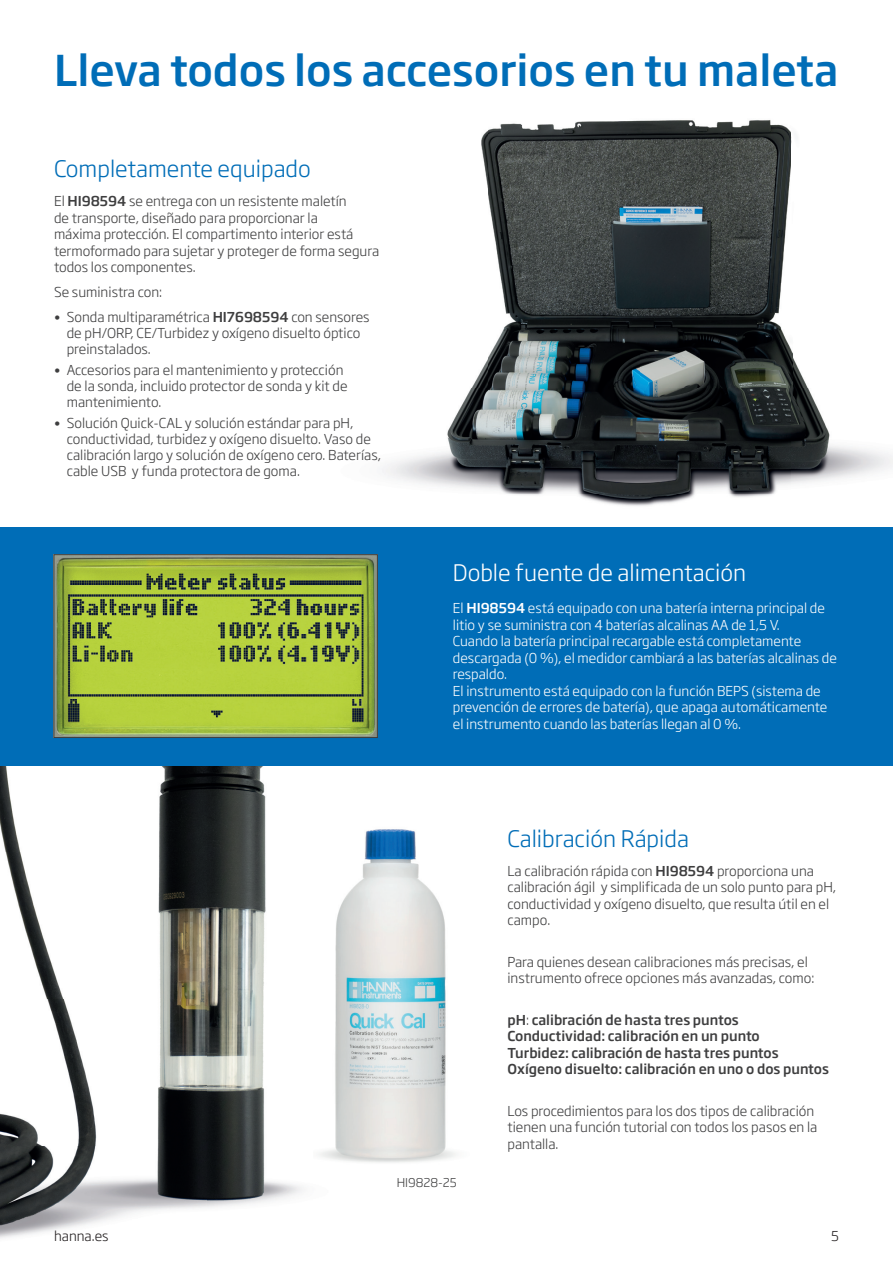
<style>
.page{position:relative;width:893px;height:1263px;background:#fff}
.page>*{position:absolute;margin:0;border:0;box-sizing:border-box;transform-origin:0 0}
.t1{font:500 42px "Soho Gothic Pro";color:#006db7}
.t2{font:300 22.5px "Soho Gothic Pro";color:#006db7}
.t3{font:300 22.5px "Soho Gothic Pro";color:#fff}
.t4{font:300 13.5px/16.5px "Soho Gothic Pro";color:#3e3e3f}
.t5{font:300 13.5px/16.5px "Soho Gothic Pro";color:#fff}
.t6{font:500 13.5px/16.5px "Soho Gothic Pro";color:#3e3e3f}
.t7{font:300 13.5px "Soho Gothic Pro";color:#231f20}
.t8{font:300 12px "Soho Gothic Pro";color:#3e3e3f}
.s1{font-weight:500}
.s2{font-weight:400;font-size:12px}
.s3{font-weight:300}
</style>
<div class="page">
<img style="left:382px;top:120px;width:511px;height:386px">
<img style="left:0;top:765px;width:361px;height:474px">
<img style="left:314px;top:774px;width:142px;height:408px">
<div style="left:0;top:527px;width:893px;height:238px;background:#006db7"></div>
<img style="left:56px;top:556px;width:320px;height:180px">
<div style="left:54px;top:554px;width:324px;height:184px;border:1px solid #3e3e3f"></div>
<h1 class="t1" style="left:54px;top:37px;width:786px">Lleva todos los accesorios en tu maleta</h1>
<h2 class="t2" style="left:54px;top:151px;width:258px">Completamente equipado</h2>
<p class="t4" style="left:54px;top:192px;width:327px">El <span class="s1">HI98594</span> se entrega con un resistente maletín<br>de transporte, diseñado para proporcionar la<br>máxima protección. El compartimento interior está termoformado para sujetar y proteger de forma segura todos los componentes.</p>
<p class="t4" style="left:54px;top:283px;width:110px">Se suministra con:</p>
<p class="t4" style="left:67px;top:308px;width:304px;text-indent:-13px"><span class="s2">•</span> Sonda multiparamétrica <span class="s1">HI7698594</span> con sensores de pH/ORP, CE/Turbidez y oxígeno disuelto óptico preinstalados.</p>
<p class="t4" style="left:67px;top:361px;width:282px;text-indent:-13px"><span class="s2">•</span> Accesorios para el mantenimiento y protección de la sonda, incluido protector de sonda y kit de mantenimiento.</p>
<p class="t4" style="left:67px;top:414px;width:316px;text-indent:-13px"><span class="s2">•</span> Solución Quick-CAL y solución estándar para pH, conductividad, turbidez y oxígeno disuelto. Vaso de calibración largo y solución de oxígeno cero. Baterías, cable USB y funda protectora de goma.</p>
<h2 class="t3" style="left:453px;top:555px;width:295px">Doble fuente de alimentación</h2>
<p class="t5" style="left:453px;top:599px;width:386px">El <span class="s1">HI98594</span> está equipado con una batería interna principal de litio y se suministra con 4 baterías alcalinas AA de 1,5 V.<br>Cuando la batería principal recargable está completamente descargada (0 %), el medidor cambiará a las baterías alcalinas de respaldo.<br>El instrumento está equipado con la función BEPS (sistema de prevención de errores de batería), que apaga automáticamente el instrumento cuando las baterías llegan al 0 %.</p>
<p class="t8" style="left:397px;top:1173px;width:62px">HI9828-25</p>
<h2 class="t2" style="left:507px;top:821px;width:183px">Calibración Rápida</h2>
<p class="t4" style="left:507px;top:862px;width:330px">La calibración rápida con <span class="s1">HI98594</span> proporciona una calibración ágil y simplificada de un solo punto para pH, conductividad y oxígeno disuelto, que resulta útil en el campo.</p>
<p class="t4" style="left:507px;top:953px;width:308px">Para quienes desean calibraciones más precisas, el instrumento ofrece opciones más avanzadas, como:</p>
<p class="t6" style="left:507px;top:1011px;width:323px">pH<span class="s3">:</span> calibración de hasta tres puntos Conductividad: calibración en un punto<br>Turbidez: calibración de hasta tres puntos Oxígeno disuelto: calibración en uno o dos puntos</p>
<p class="t4" style="left:507px;top:1102px;width:312px">Los procedimientos para los dos tipos de calibración tienen una función tutorial con todos los pasos en la pantalla.</p>
<p class="t7" style="left:54px;top:1226px;width:56px">hanna.es</p>
<p class="t7" style="left:831px;top:1226px;width:9px">5</p>
</div>
